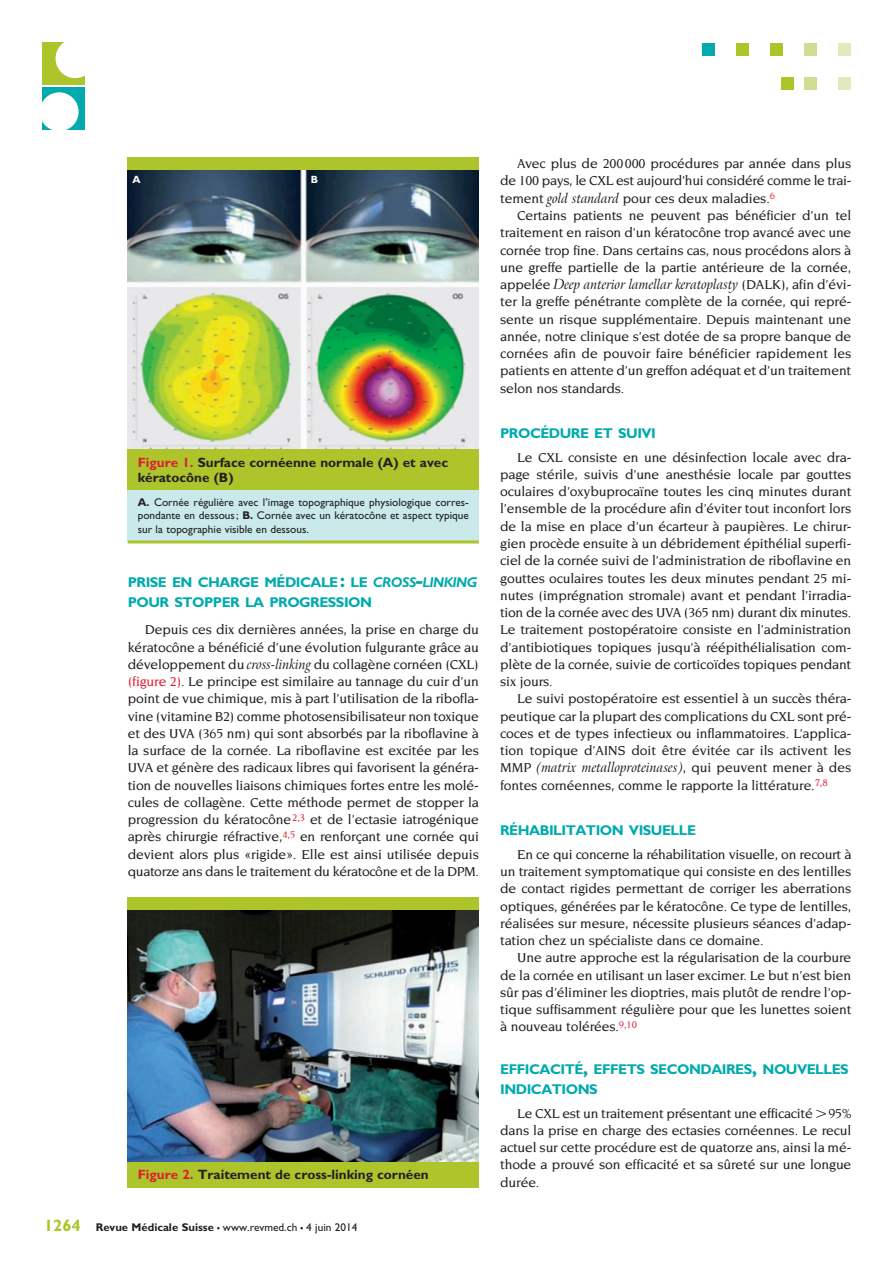
<style>
.page{position:relative;width:894px;height:1264px;background:#fff}
.page>*{position:absolute;margin:0;border:0;box-sizing:border-box;transform-origin:0 0}
.t1{font:700 14.1px/19.5px "Gill Sans";letter-spacing:-.035em;color:#00aaad}
.t2{font:500 13.95px/17.2px "Novarese";letter-spacing:-.01em;color:#231f20;text-align:justify}
.t3{font:italic 13.95px "Arrus BT";letter-spacing:-.01em;color:#231f20;scale:.95 1}
.t4{font:700 13.5px/15px "Gill Sans";color:#231f20}
.t5{font:11.25px/13.5px "Gill Sans";color:#231f20;text-align:justify}
.t6{font:700 10.5px "Gill Sans";color:#fff}
.s1{color:#db2032}
.s2{font-weight:700}
.s3{font-size:20.25px}
.s4{font-style:italic}
.s5{font-style:italic;font-size:20.25px}
.s6{font-family:"Arrus BT";font-weight:400;font-style:italic}
.s7{font-weight:700;font-size:16.5px;color:#adc42b}
.s8{font-weight:700;font-size:16.5px}
.s9{font-family:"Novarese";font-weight:500;font-style:normal}
.s10{font-family:"European Pi Two";font-weight:400}
</style>
<div class="page">
<div style="left:838px;top:43px;width:12px;height:12px;background:#e2e9bc"></div>
<div style="left:804px;top:43px;width:12px;height:12px;background:#d2dd94"></div>
<div style="left:770px;top:43px;width:12px;height:12px;background:#adc42b"></div>
<div style="left:736px;top:43px;width:12px;height:12px;background:#adc42b"></div>
<div style="left:702px;top:43px;width:12px;height:12px;background:#00aaad"></div>
<div style="left:838px;top:77px;width:12px;height:12px;background:#e2e9bc"></div>
<div style="left:804px;top:77px;width:12px;height:12px;background:#d2dd94"></div>
<div style="left:780px;top:77px;width:13px;height:12px;background:#adc42b"></div>
<div style="left:43px;top:43px;width:42px;height:42px;background:#adc42b"></div>
<div style="left:56px;top:39px;width:39px;height:39px;background:#fff;border-radius:50%"></div>
<div style="left:43px;top:87px;width:42px;height:43px;background:#00aaad"></div>
<div style="left:40px;top:92px;width:39px;height:39px;background:#fff;border-radius:50%"></div>
<img style="left:128px;top:170px;width:350px;height:278px">
<div style="left:128px;top:482px;width:350px;height:60px;background:#c9e9ea"></div>
<div style="left:128px;top:448px;width:350px;height:41px;background:#adc42b"></div>
<div style="left:128px;top:157px;width:350px;height:13px;background:#adc42b"></div>
<hr style="left:128px;top:540px;width:350px;height:3px;background:#adc42b">
<img style="left:128px;top:910px;width:350px;height:251px">
<div style="left:128px;top:1161px;width:350px;height:25px;background:#adc42b"></div>
<div style="left:128px;top:897px;width:350px;height:13px;background:#adc42b"></div>
<p class="t6" style="left:132px;top:173px;width:10px">A</p>
<p class="t6" style="left:310px;top:173px;width:9px">B</p>
<p class="t4" style="left:138px;top:454px;width:312px"><span class="s1">Figure 1.</span> Surface cornéenne normale (A) et avec kératocône (B)</p>
<p class="t5" style="left:138px;top:495px;width:332px"><span class="s2">A.</span> Cornée régulière avec l’image topographique physiologique corres&shy;pondante en dessous; <span class="s2">B.</span> Cornée avec un kératocône et aspect typique sur la topographie visible en dessous.</p>
<p class="t1" style="left:128px;top:572px;width:351px">PRISE EN CHARGE MÉDICALE<span class="s3">:</span> LE <span class="s4">CROSS</span><span class="s5">-</span><span class="s4">LINKING<br></span>POUR STOPPER LA PROGRESSION</p>
<p class="t2" style="left:128px;top:621px;width:352px;text-indent:17px">Depuis ces dix dernières années, la prise en charge du kératocône a bénéficié d’une évolution fulgurante grâce au développement du <span class="s6">cross-linking</span> du collagène cornéen (CXL) <span class="s1">(figure 2)</span>. Le principe est similaire au tannage du cuir d’un point de vue chimique, mis à part l’utilisation de la ribofla&shy;vine (vitamine B2) comme photosensibilisateur non toxique et des UVA (365 nm) qui sont absorbés par la riboflavine à la surface de la cornée. La riboflavine est excitée par les UVA et génère des radicaux libres qui favorisent la généra&shy;tion de nouvelles liaisons chimiques fortes entre les molé&shy;cules de collagène. Cette méthode permet de stopper la progression du kératocône<sup>2,3</sup> et de l’ectasie iatrogénique après chirurgie réfractive,<sup>4,5</sup> en renforçant une cornée qui devient alors plus «rigide». Elle est ainsi utilisée depuis quatorze ans dans le traitement du kératocône et de la DPM.</p>
<p class="t4" style="left:138px;top:1166px;width:292px"><span class="s1">Figure 2.</span> Traitement de cross-linking cornéen</p>
<p class="t5" style="left:44px;top:1220px;width:315px"><span class="s7">1264</span> <span class="s2">Revue Médicale Suisse</span> <span class="s8">–</span> www.revmed.ch <span class="s8">–</span> 4 juin 2014</p>
<p class="t2" style="left:500px;top:155px;width:352px;text-indent:17px">Avec plus de 200000 procédures par année dans plus de 100 pays, le CXL est aujourd’hui considéré comme le trai&shy;tement <span class="s6">gold standard</span> pour ces deux maladies.<sup>6</sup></p>
<p class="t2" style="left:500px;top:207px;width:352px;text-indent:17px">Certains patients ne peuvent pas bénéficier d’un tel traitement en raison d’un kératocône trop avancé avec une cornée trop fine. Dans certains cas, nous procédons alors à une greffe partielle de la partie antérieure de la cornée,</p>
<p class="t3" style="left:500px;top:275px;width:371px"><span class="s9">appelée</span> Deep anterior lamellar keratoplasty <span class="s9">(DALK), afin d’évi-</span></p>
<p class="t2" style="left:500px;top:293px;width:352px">ter la greffe pénétrante complète de la cornée, qui repré&shy;sente un risque supplémentaire. Depuis maintenant une année, notre clinique s’est dotée de sa propre banque de cornées afin de pouvoir faire bénéficier rapidement les patients en attente d’un greffon adéquat et d’un traitement selon nos standards.</p>
<p class="t1" style="left:500px;top:423px;width:157px">PROCÉDURE ET SUIVI</p>
<p class="t2" style="left:500px;top:448px;width:352px;text-indent:17px">Le CXL consiste en une désinfection locale avec dra&shy;page stérile, suivis d’une anesthésie locale par gouttes oculaires d’oxybuprocaïne toutes les cinq minutes durant l’ensemble de la procédure afin d’éviter tout inconfort lors de la mise en place d’un écarteur à paupières. Le chirur&shy;gien procède ensuite à un débridement épithélial superfi&shy;ciel de la cornée suivi de l’administration de riboflavine en gouttes oculaires toutes les deux minutes pendant 25 mi&shy;nutes (imprégnation stromale) avant et pendant l’irradia&shy;tion de la cornée avec des UVA (365 nm) durant dix minutes.<br>Le traitement postopératoire consiste en l’administration d’antibiotiques topiques jusqu’à réépithélialisation com&shy;plète de la cornée, suivie de corticoïdes topiques pendant six jours.</p>
<p class="t2" style="left:500px;top:690px;width:352px;text-indent:17px">Le suivi postopératoire est essentiel à un succès théra&shy;peutique car la plupart des complications du CXL sont pré&shy;coces et de types infectieux ou inflammatoires. L’applica&shy;tion topique d’AINS doit être évitée car ils activent les</p>
<p class="t3" style="left:500px;top:758px;width:371px"><span class="s9">MMP</span> (matrix metalloproteinases)<span class="s9">, qui peuvent mener à des</span></p>
<p class="t2" style="left:500px;top:776px;width:329px">fontes cornéennes, comme le rapporte la littérature.<sup>7,8</sup></p>
<p class="t1" style="left:500px;top:820px;width:197px">RÉHABILITATION VISUELLE</p>
<p class="t2" style="left:500px;top:845px;width:352px;text-indent:17px">En ce qui concerne la réhabilitation visuelle, on recourt à un traitement symptomatique qui consiste en des lentilles de contact rigides permettant de corriger les aberrations optiques, générées par le kératocône. Ce type de lentilles, réalisées sur mesure, nécessite plusieurs séances d’adap&shy;tation chez un spécialiste dans ce domaine.</p>
<p class="t2" style="left:500px;top:948px;width:352px;text-indent:17px">Une autre approche est la régularisation de la courbure de la cornée en utilisant un laser excimer. Le but n’est bien sûr pas d’éliminer les dioptries, mais plutôt de rendre l’op&shy;tique suffisamment régulière pour que les lunettes soient à nouveau tolérées.<sup>9,10</sup></p>
<p class="t1" style="left:500px;top:1059px;width:350px">EFFICACITÉ<span class="s3">,</span> EFFETS SECONDAIRES<span class="s3">,</span> NOUVELLES<br>INDICATIONS</p>
<p class="t2" style="left:500px;top:1104px;width:352px;text-indent:17px">Le CXL est un traitement présentant une efficacité <span class="s10">L</span>95% dans la prise en charge des ectasies cornéennes. Le recul actuel sur cette procédure est de quatorze ans, ainsi la mé&shy;thode a prouvé son efficacité et sa sûreté sur une longue durée.</p>
</div>
